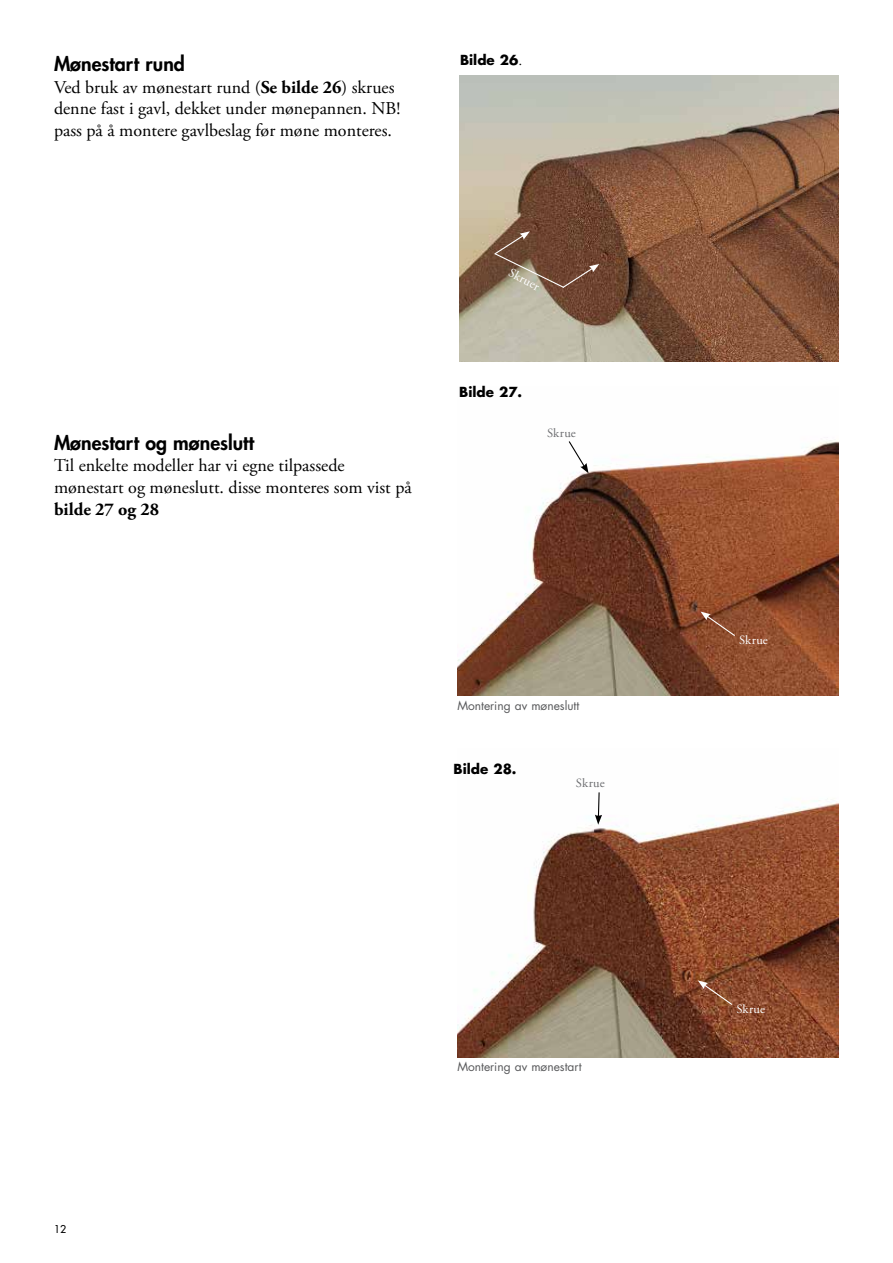
<style>
.page{position:relative;width:893px;height:1263px;background:#fff}
.page>*{position:absolute;margin:0;border:0;box-sizing:border-box;transform-origin:0 0}
.t1{font:800 19.5px "Futura Std";color:#000}
.t2{font:18px/21.6px "Adobe Garamond Pro";color:#000}
.t3{font:700 18px "Adobe Garamond Pro";color:#000}
.t4{font:700 13.5px "Futura Std";color:#000}
.t5{font:12.6px "Adobe Garamond Pro";letter-spacing:.015em;color:#fff}
.t6{font:12.6px "Adobe Garamond Pro";letter-spacing:.015em;color:#6d6e71}
.t7{font:12px "Futura Std";color:#58595b}
.t8{font:500 10.5px "Futura Std";color:#000}
.s1{font-weight:700}
.s2{font-weight:500}
</style>
<div class="page">
<img style="left:459px;top:75px;width:380px;height:286px">
<img style="left:457px;top:437px;width:382px;height:259px">
<svg style="left:700px;top:611px;width:36px;height:26px"></svg>
<svg style="left:568px;top:440px;width:21px;height:33px"></svg>
<img style="left:458px;top:800px;width:381px;height:257px">
<svg style="left:698px;top:980px;width:35px;height:26px"></svg>
<svg style="left:595px;top:792px;width:7px;height:33px"></svg>
<svg style="left:493px;top:231px;width:106px;height:58px;background:#7b5945"></svg>
<p class="t1" style="left:54px;top:51px;width:132px">Mønestart rund</p>
<p class="t2" style="left:54px;top:77px;width:348px">Ved bruk av mønestart rund (<span class="s1">Se bilde 26</span>) skrues denne fast i gavl, dekket under mønepannen. NB! pass på å montere gavlbeslag før møne monteres.</p>
<p class="t4" style="left:460px;top:51px;width:64px">Bilde 26<span class="s2">.</span></p>
<p class="t1" style="left:54px;top:430px;width:201px">Mønestart og møneslutt</p>
<p class="t2" style="left:54px;top:456px;width:359px">Til enkelte modeller har vi egne tilpassede mønestart og møneslutt. disse monteres som vist på</p>
<p class="t3" style="left:54px;top:498px;width:107px">bilde 27 og 28</p>
<p class="t5" style="left:513px;top:265px;width:35px;rotate:28deg">Skruer</p>
<p class="t4" style="left:459px;top:383px;width:64px">Bilde 27.</p>
<p class="t6" style="left:547px;top:425px;width:30px">Skrue</p>
<p class="t7" style="left:457px;top:698px;width:123px">Montering av møneslutt</p>
<p class="t4" style="left:454px;top:760px;width:64px">Bilde 28.</p>
<p class="t6" style="left:576px;top:776px;width:30px">Skrue</p>
<p class="t8" style="left:54px;top:1222px;width:14px">12</p>
<p class="t7" style="left:457px;top:1059px;width:126px">Montering av mønestart</p>
<p class="t5" style="left:739px;top:632px;width:30px">Skrue</p>
<p class="t5" style="left:736px;top:1001px;width:30px">Skrue</p>
</div>
